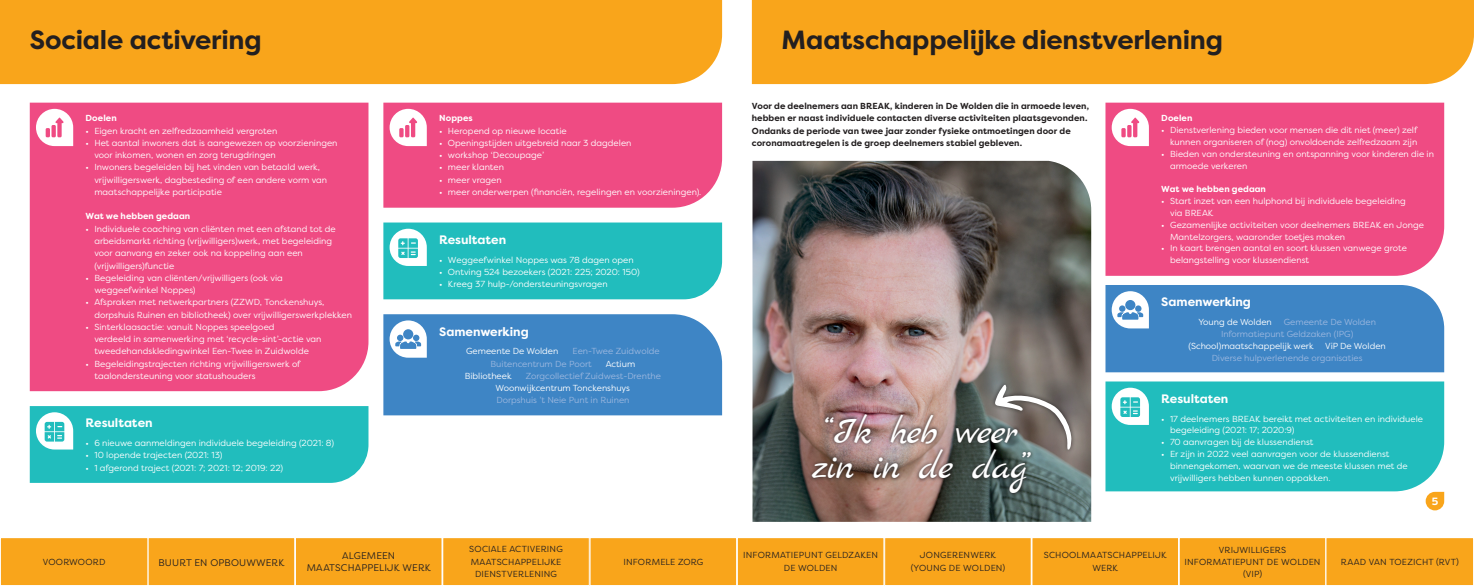
<style>
.page{position:relative;width:1474px;height:586px;background:#fff}
.page>*{position:absolute;margin:0;border:0;box-sizing:border-box;transform-origin:0 0}
.t1{font:38.94px/35.4px "Marck Script";letter-spacing:-.035em;color:#fff;text-align:center}
.t2{font:700 26.25px "Filson Pro";letter-spacing:-.01em;color:#231f20}
.t3{font:700 12.25px "Filson Pro";letter-spacing:-.005em;color:#fff}
.t4{font:700 10.5px "Filson Pro";color:#fff}
.t5{font:9.62px/12.2px "Filson Pro";letter-spacing:.015em;color:#231f20;text-align:center}
.t6{font:8.75px/12.2px "Filson Pro";letter-spacing:.005em;color:#fff}
.t7{font:700 8.75px/12.2px "Filson Pro";letter-spacing:.005em;color:#231f20}
.t8{font:8.75px/12.2px "Filson Pro";letter-spacing:.02em;color:#231f20;text-align:center}
.t9{font:8.75px/11.8px "Filson Pro";color:#9bb7df}
.t10{font:700 8.75px "Filson Pro";letter-spacing:.005em;color:#fff}
</style>
<div class="page">
<div style="left:0;top:0;width:722px;height:84px;background:#f9a51b"></div>
<div style="left:752px;top:0;width:721px;height:84px;background:#f9a51b"></div>
<svg style="left:1425px;top:491px;width:19px;height:19px"></svg>
<div style="left:1105px;top:103px;width:339px;height:173px;background:#ef4b83"></div>
<svg style="left:1111px;top:109px;width:37px;height:37px"></svg>
<div style="left:30px;top:103px;width:338px;height:288px;background:#ef4b83"></div>
<svg style="left:36px;top:109px;width:37px;height:37px"></svg>
<div style="left:383px;top:103px;width:339px;height:104px;background:#ef4b83"></div>
<svg style="left:389px;top:109px;width:38px;height:37px"></svg>
<div style="left:1105px;top:381px;width:339px;height:110px;background:#21bdbd"></div>
<svg style="left:1111px;top:387px;width:37px;height:37px"></svg>
<div style="left:30px;top:406px;width:338px;height:76px;background:#21bdbd"></div>
<svg style="left:383px;top:222px;width:339px;height:77px;background:#2cc0c0"></svg>
<div style="left:1105px;top:285px;width:339px;height:87px;background:#3e85c5"></div>
<div style="left:383px;top:314px;width:339px;height:101px;background:#3e85c5"></div>
<img style="left:752px;top:161px;width:339px;height:360px">
<div style="left:990px;top:380px;width:86px;height:73px;background:#231f20;opacity:.75"></div>
<svg style="left:994px;top:384px;width:77px;height:65px"></svg>
<img style="left:808px;top:409px;width:227px;height:88px">
<div style="left:0;top:537px;width:148px;height:48px;background:#f9a51b"></div>
<div style="left:0;top:537px;width:148px;height:48px;border:1px solid #fff"></div>
<div style="left:295px;top:537px;width:147px;height:48px;background:#f9a51b"></div>
<div style="left:295px;top:537px;width:147px;height:48px;border:1px solid #fff"></div>
<div style="left:590px;top:537px;width:146px;height:48px;background:#f9a51b"></div>
<div style="left:589px;top:537px;width:148px;height:48px;border:1px solid #fff"></div>
<div style="left:884px;top:537px;width:147px;height:48px;background:#f9a51b"></div>
<div style="left:884px;top:537px;width:147px;height:48px;border:1px solid #fff"></div>
<div style="left:1179px;top:537px;width:146px;height:48px;background:#f9a51b"></div>
<div style="left:1178px;top:537px;width:148px;height:48px;border:1px solid #fff"></div>
<div style="left:148px;top:537px;width:147px;height:48px;background:#f9a51b"></div>
<div style="left:148px;top:537px;width:147px;height:48px;border:1px solid #fff"></div>
<div style="left:443px;top:537px;width:146px;height:48px;background:#f9a51b"></div>
<div style="left:442px;top:537px;width:147px;height:48px;border:1px solid #fff"></div>
<div style="left:737px;top:537px;width:146px;height:48px;background:#f9a51b"></div>
<div style="left:737px;top:537px;width:147px;height:48px;border:1px solid #fff"></div>
<div style="left:1032px;top:537px;width:146px;height:48px;background:#f9a51b"></div>
<div style="left:1031px;top:537px;width:147px;height:48px;border:1px solid #fff"></div>
<div style="left:1325px;top:537px;width:148px;height:48px;background:#f9a51b"></div>
<div style="left:1325px;top:537px;width:148px;height:48px;border:1px solid #fff"></div>
<h2 class="t2" style="left:30px;top:23px;width:234px">Sociale activering</h2>
<h2 class="t2" style="left:781px;top:23px;width:443px">Maatschappelijke dienstverlening</h2>
<p class="t10" style="left:86px;top:113px;width:33px">Doelen</p>
<p class="t6" style="left:86px;top:124px;width:193px">• Eigen kracht en zelfredzaamheid vergroten</p>
<p class="t6" style="left:94px;top:136px;width:245px;text-indent:-9px">• Het aantal inwoners dat is aangewezen op voorzieningen voor inkomen, wonen en zorg terugdringen</p>
<p class="t6" style="left:94px;top:161px;width:234px;text-indent:-9px">• Inwoners begeleiden bij het vinden van betaald werk, vrijwilligerswerk, dagbesteding of een andere vorm van maatschappelijke participatie</p>
<p class="t10" style="left:86px;top:211px;width:106px">Wat we hebben gedaan</p>
<p class="t6" style="left:94px;top:222px;width:243px;text-indent:-9px">• Individuele coaching van cliënten met een afstand tot de arbeidsmarkt richting (vrijwilligers)werk, met begeleiding voor aanvang en zeker ook na koppeling aan een (vrijwilligers)functie</p>
<p class="t6" style="left:94px;top:271px;width:190px;text-indent:-9px">• Begeleiding van cliënten/vrijwilligers (ook via weggeefwinkel Noppes)</p>
<p class="t6" style="left:94px;top:296px;width:259px;text-indent:-9px">• Afspraken met netwerkpartners (ZZWD, Tonckenshuys, dorpshuis Ruinen en bibliotheek) over vrijwilligerswerkplekken</p>
<p class="t6" style="left:94px;top:320px;width:229px;text-indent:-9px">• Sinterklaasactie: vanuit Noppes speelgoed<br>verdeeld in samenwerking met ‘recycle-sint’-actie van tweedehandskledingwinkel Een-Twee in Zuidwolde</p>
<p class="t6" style="left:94px;top:357px;width:207px;text-indent:-9px">• Begeleidingstrajecten richting vrijwilligerswerk of taalondersteuning voor statushouders</p>
<h3 class="t3" style="left:86px;top:415px;width:69px">Resultaten</h3>
<p class="t6" style="left:86px;top:436px;width:250px">• 6 nieuwe aanmeldingen individuele begeleiding (2021: 8)</p>
<p class="t6" style="left:86px;top:448px;width:138px">• 10 lopende trajecten (2021: 13)</p>
<p class="t6" style="left:86px;top:461px;width:199px">• 1 afgerond traject (2021: 7; 2021: 12; 2019: 22)</p>
<p class="t10" style="left:439px;top:113px;width:35px">Noppes</p>
<p class="t6" style="left:439px;top:124px;width:129px">• Heropend op nieuwe locatie</p>
<p class="t6" style="left:439px;top:136px;width:194px">• Openingstijden uitgebreid naar 3 dagdelen</p>
<p class="t6" style="left:439px;top:149px;width:106px">• workshop ‘Decoupage’</p>
<p class="t6" style="left:439px;top:161px;width:66px">• meer klanten</p>
<p class="t6" style="left:439px;top:173px;width:64px">• meer vragen</p>
<p class="t6" style="left:439px;top:185px;width:264px">• meer onderwerpen (financiën, regelingen en voorzieningen).</p>
<h3 class="t3" style="left:439px;top:232px;width:69px">Resultaten</h3>
<p class="t6" style="left:439px;top:253px;width:196px">• Weggeefwinkel Noppes was 78 dagen open</p>
<p class="t6" style="left:439px;top:265px;width:202px">• Ontving 524 bezoekers (2021: 225; 2020: 150)</p>
<p class="t6" style="left:439px;top:277px;width:170px">• Kreeg 37 hulp-/ondersteuningsvragen</p>
<h3 class="t3" style="left:439px;top:323px;width:91px">Samenwerking</h3>
<p class="t6" style="left:466px;top:344px;width:94px">Gemeente De Wolden</p>
<p class="t9" style="left:490px;top:344px;width:171px;line-height:12.2px;text-indent:82px">Een-Twee Zuidwolde<br>Buitencentrum De Poort</p>
<p class="t6" style="left:605px;top:357px;width:31px">Actium</p>
<p class="t6" style="left:465px;top:369px;width:48px">Bibliotheek</p>
<p class="t9" style="left:526px;top:369px;width:137px">Zorgcollectief Zuidwest-Drenthe</p>
<p class="t6" style="left:495px;top:381px;width:136px">Woonwijkcentrum Tonckenshuys</p>
<p class="t9" style="left:496px;top:394px;width:135px">Dorpshuis ’t Neie Punt in Ruinen</p>
<p class="t7" style="left:752px;top:100px;width:338px">Voor de deelnemers aan BREAK, kinderen in De Wolden die in armoede leven, hebben er naast individuele contacten diverse activiteiten plaatsgevonden.<br>Ondanks de periode van twee jaar zonder fysieke ontmoetingen door de coronamaatregelen is de groep deelnemers stabiel gebleven.</p>
<h1 class="t1" style="left:812px;top:415px;width:219px">“Ik heb weer zin in de dag”</h1>
<p class="t10" style="left:1161px;top:113px;width:33px">Doelen</p>
<p class="t6" style="left:1161px;top:124px;width:257px;line-height:11.8px;text-align:right">• Dienstverlening bieden voor mensen die dit niet (meer) zelf kunnen organiseren of (nog) onvoldoende zelfredzaam zijn</p>
<p class="t6" style="left:1170px;top:147px;width:265px;line-height:11.8px;text-indent:-9px">• Bieden van ondersteuning en ontspanning voor kinderen die in armoede verkeren</p>
<p class="t10" style="left:1161px;top:184px;width:106px">Wat we hebben gedaan</p>
<p class="t6" style="left:1170px;top:195px;width:237px;line-height:11.8px;text-indent:-9px">• Start inzet van een hulphond bij individuele begeleiding via BREAK</p>
<p class="t6" style="left:1170px;top:218px;width:255px;line-height:11.8px;text-indent:-9px">• Gezamenlijke activiteiten voor deelnemers BREAK en Jonge<br>Mantelzorgers, waaronder toetjes maken</p>
<p class="t6" style="left:1170px;top:242px;width:238px;line-height:11.8px;text-indent:-9px">• In kaart brengen aantal en soort klussen vanwege grote belangstelling voor klussendienst</p>
<h3 class="t3" style="left:1161px;top:294px;width:91px">Samenwerking</h3>
<p class="t6" style="left:1198px;top:315px;width:75px">Young de Wolden</p>
<p class="t9" style="left:1220px;top:315px;width:156px;text-indent:63px">Gemeente De Wolden<br>Informatiepunt Geldzaken (IPG)</p>
<p class="t6" style="left:1188px;top:339px;width:127px">(School)maatschappelijk werk</p>
<p class="t6" style="left:1325px;top:339px;width:62px">ViP De Wolden</p>
<p class="t9" style="left:1211px;top:351px;width:152px">Diverse hulpverlenende organisaties</p>
<h3 class="t3" style="left:1161px;top:390px;width:69px">Resultaten</h3>
<p class="t6" style="left:1170px;top:412px;width:254px;line-height:11.8px;text-indent:-9px">• 17 deelnemers BREAK bereikt met activiteiten en individuele begeleiding (2021: 17; 2020:9)</p>
<p class="t6" style="left:1161px;top:435px;width:154px">• 70 aanvragen bij de klussendienst</p>
<p class="t6" style="left:1170px;top:447px;width:239px;line-height:11.8px;text-indent:-9px">• Er zijn in 2022 veel aanvragen voor de klussendienst binnengekomen, waarvan we de meeste klussen met de vrijwilligers hebben kunnen oppakken.</p>
<p class="t4" style="left:1431px;top:494px;width:8px">5</p>
<p class="t8" style="left:469px;top:542px;width:95px">SOCIALE ACTIVERING<br>MAATSCHAPPELIJKE<br>DIENSTVERLENING</p>
<p class="t8" style="left:743px;top:548px;width:137px">INFORMATIEPUNT GELDZAKEN<br>DE WOLDEN</p>
<p class="t8" style="left:1043px;top:548px;width:124px">SCHOOLMAATSCHAPPELIJK<br>WERK</p>
<p class="t8" style="left:1340px;top:555px;width:120px">RAAD VAN TOEZICHT (RVT)</p>
<p class="t8" style="left:43px;top:555px;width:64px">VOORWOORD</p>
<p class="t5" style="left:307px;top:549px;width:125px">ALGEMEEN<br>MAATSCHAPPELIJK WERK</p>
<p class="t8" style="left:623px;top:555px;width:81px">INFORMELE ZORG</p>
<p class="t8" style="left:910px;top:548px;width:96px">JONGERENWERK (YOUNG DE WOLDEN)</p>
<p class="t8" style="left:1184px;top:543px;width:138px">VRIJWILLIGERS<br>INFORMATIEPUNT DE WOLDEN (VIP)</p>
<p class="t5" style="left:158px;top:555px;width:127px">BUURT EN OPBOUWWERK</p>
</div>
